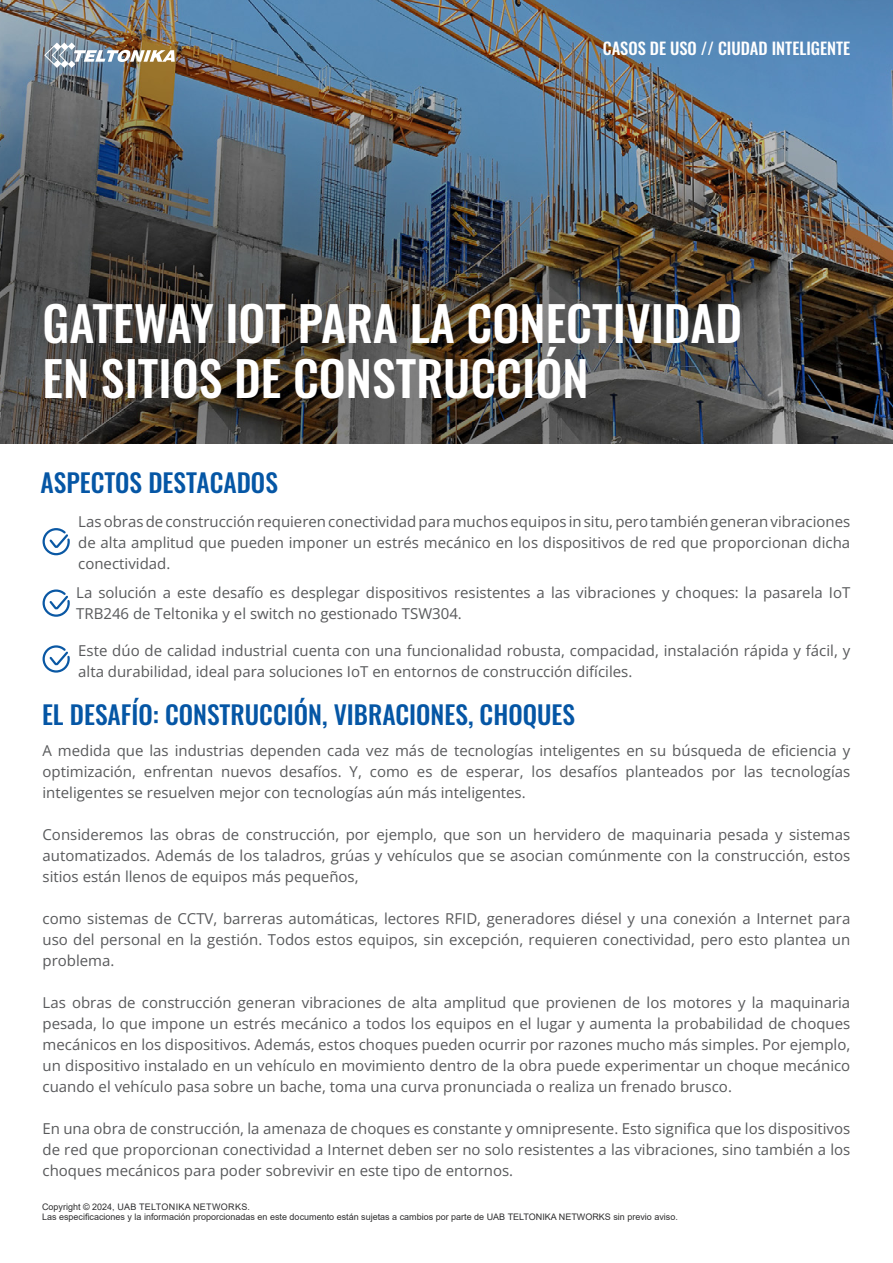
<style>
.page{position:relative;width:893px;height:1263px;background:#fff}
.page>*{position:absolute;margin:0;border:0;box-sizing:border-box;transform-origin:0 0}
.t1{font:500 48px/55.5px "Oswald";color:#fff}
.t2{font:500 25.5px "Oswald";color:#0556a5}
.t3{font:500 16.5px "Oswald";color:#fff}
.t4{font:15px/21px "Open Sans";color:#58595b;text-align:justify}
.t5{font:9px/10.1px "Arial";color:#2e2e2f}
</style>
<div class="page">
<img style="left:0;top:0;width:893px;height:443px">
<svg style="left:42px;top:528px;width:28px;height:28px"></svg>
<svg style="left:42px;top:589px;width:28px;height:28px"></svg>
<svg style="left:42px;top:645px;width:28px;height:28px"></svg>
<img style="left:44px;top:43px;width:131px;height:25px">
<p class="t3" style="left:603px;top:40px;width:249px">CASOS DE USO // CIUDAD INTELIGENTE</p>
<h1 class="t1" style="left:43px;top:298px;width:701px">GATEWAY IOT PARA LA CONECTIVIDAD<br>EN SITIOS DE CONSTRUCCIÓN</h1>
<h2 class="t2" style="left:41px;top:469px;width:239px">ASPECTOS DESTACADOS</h2>
<p class="t4" style="left:78px;top:511px;width:774px">Las obras de construcción requieren conectividad para muchos equipos in situ, pero también generan vibraciones de alta amplitud que pueden imponer un estrés mecánico en los dispositivos de red que proporcionan dicha conectividad.</p>
<p class="t4" style="left:76px;top:582px;width:776px">La solución a este desafío es desplegar dispositivos resistentes a las vibraciones y choques: la pasarela IoT<br>TRB246 de Teltonika y el switch no gestionado TSW304.</p>
<p class="t4" style="left:78px;top:639px;width:773px">Este dúo de calidad industrial cuenta con una funcionalidad robusta, compacidad, instalación rápida y fácil, y alta durabilidad, ideal para soluciones IoT en entornos de construcción difíciles.</p>
<h2 class="t2" style="left:42px;top:701px;width:534px">EL DESAFÍO: CONSTRUCCIÓN, VIBRACIONES, CHOQUES</h2>
<p class="t4" style="left:43px;top:740px;width:809px">A medida que las industrias dependen cada vez más de tecnologías inteligentes en su búsqueda de eficiencia y optimización, enfrentan nuevos desafíos. Y, como es de esperar, los desafíos planteados por las tecnologías inteligentes se resuelven mejor con tecnologías aún más inteligentes.</p>
<p class="t4" style="left:43px;top:824px;width:809px">Consideremos las obras de construcción, por ejemplo, que son un hervidero de maquinaria pesada y sistemas automatizados. Además de los taladros, grúas y vehículos que se asocian comúnmente con la construcción, estos sitios están llenos de equipos más pequeños,</p>
<p class="t4" style="left:43px;top:908px;width:809px">como sistemas de CCTV, barreras automáticas, lectores RFID, generadores diésel y una conexión a Internet para uso del personal en la gestión. Todos estos equipos, sin excepción, requieren conectividad, pero esto plantea un problema.</p>
<p class="t4" style="left:43px;top:992px;width:809px">Las obras de construcción generan vibraciones de alta amplitud que provienen de los motores y la maquinaria pesada, lo que impone un estrés mecánico a todos los equipos en el lugar y aumenta la probabilidad de choques mecánicos en los dispositivos. Además, estos choques pueden ocurrir por razones mucho más simples. Por ejemplo, un dispositivo instalado en un vehículo en movimiento dentro de la obra puede experimentar un choque mecánico cuando el vehículo pasa sobre un bache, toma una curva pronunciada o realiza un frenado brusco.</p>
<p class="t4" style="left:43px;top:1118px;width:809px">En una obra de construcción, la amenaza de choques es constante y omnipresente. Esto significa que los dispositivos de red que proporcionan conectividad a Internet deben ser no solo resistentes a las vibraciones, sino también a los choques mecánicos para poder sobrevivir en este tipo de entornos.</p>
<p class="t5" style="left:42px;top:1201px;width:637px">Copyright © 2024, UAB TELTONIKA NETWORKS.<br>Las especificaciones y la información proporcionadas en este documento están sujetas a cambios por parte de UAB TELTONIKA NETWORKS sin previo aviso.</p>
</div>
